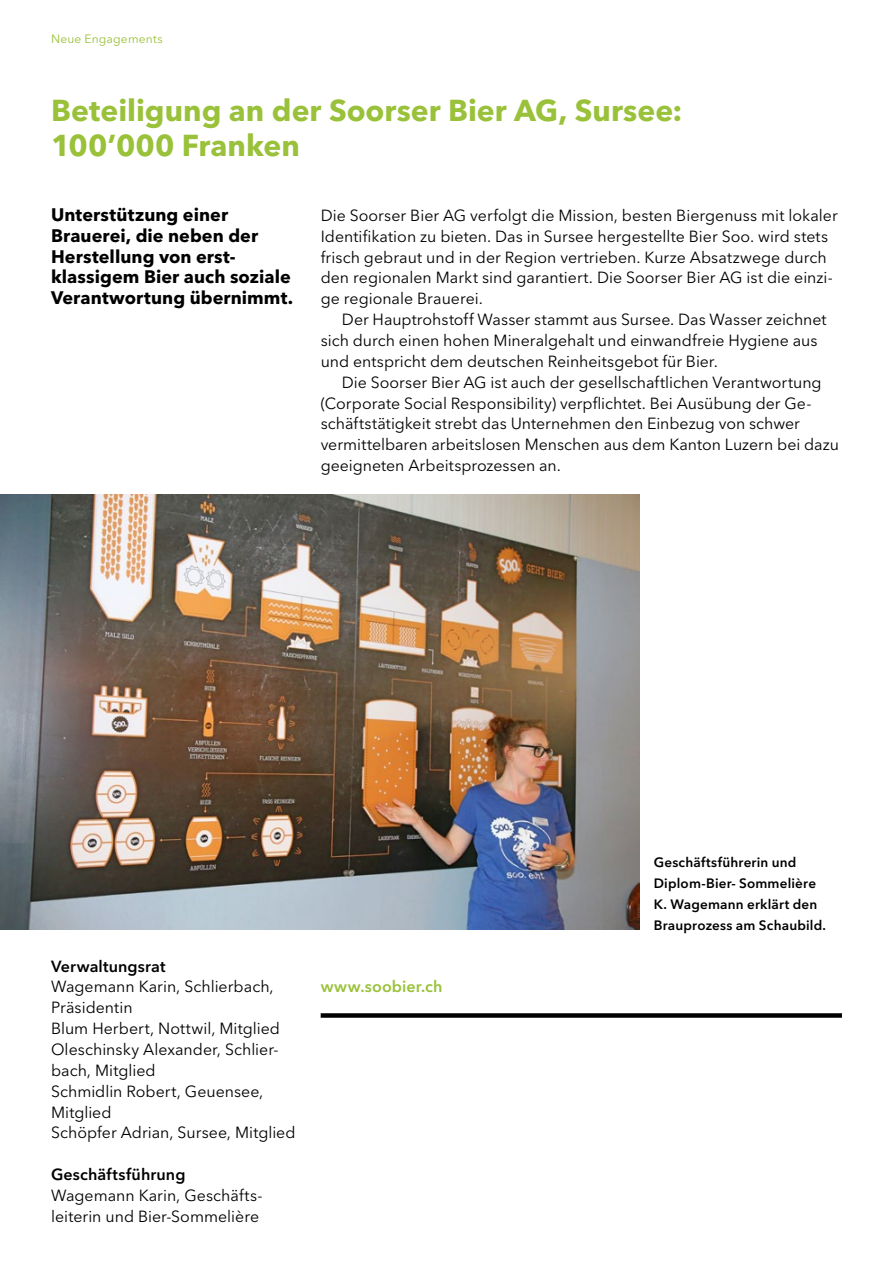
<style>
.page{position:relative;width:893px;height:1263px;background:#fff}
.page>*{position:absolute;margin:0;border:0;box-sizing:border-box;transform-origin:0 0}
.t1{font:700 30px/34.5px "Avenir Next LT Pro";color:#99c139}
.t2{font:700 18px/20.9px "Avenir Next LT Pro";letter-spacing:.005em;color:#000}
.t3{font:16.05px/20.9px "Avenir Next LT Pro";color:#000}
.t4{font:600 16.05px "Avenir Next LT Pro";letter-spacing:.01em;color:#000}
.t5{font:600 16.05px "Avenir Next LT Pro";letter-spacing:.005em;color:#99c139}
.t6{font:600 13.5px/20.9px "Avenir Next LT Pro";letter-spacing:.015em;color:#000}
.t7{font:12px "Avenir Next LT Pro";letter-spacing:.015em;color:#99c139}
</style>
<div class="page">
<div style="left:321px;top:1013px;width:521px;height:5px;background:#000"></div>
<img style="left:0;top:495px;width:640px;height:435px">
<p class="t7" style="left:51px;top:32px;width:113px">Neue Engagements</p>
<h1 class="t1" style="left:51px;top:93px;width:633px">Beteiligung an der Soorser Bier AG, Sursee:<br>100’000 Franken</h1>
<p class="t2" style="left:51px;top:204px;width:244px">Unterstützung einer<br>Brauerei, die neben der<br>Herstellung von erst&shy;klassigem Bier auch soziale<br>Verantwortung übernimmt.</p>
<p class="t3" style="left:321px;top:205px;width:519px">Die Soorser Bier AG verfolgt die Mission, besten Biergenuss mit lokaler Identifikation zu bieten. Das in Sursee hergestellte Bier Soo. wird stets frisch gebraut und in der Region vertrieben. Kurze Absatzwege durch den regionalen Markt sind garantiert. Die Soorser Bier AG ist die einzi&shy;ge regionale Brauerei.</p>
<p class="t3" style="left:321px;top:309px;width:507px;text-indent:21px">Der Hauptrohstoff Wasser stammt aus Sursee. Das Wasser zeichnet sich durch einen hohen Mineralgehalt und einwandfreie Hygiene aus und entspricht dem deutschen Reinheitsgebot für Bier.</p>
<p class="t3" style="left:321px;top:372px;width:520px;text-indent:21px">Die Soorser Bier AG ist auch der gesellschaftlichen Verantwortung (Corporate Social Responsibility) verpflichtet. Bei Ausübung der Ge&shy;schäftstätigkeit strebt das Unternehmen den Einbezug von schwer vermittelbaren arbeitslosen Menschen aus dem Kanton Luzern bei dazu geeigneten Arbeitsprozessen an.</p>
<p class="t4" style="left:51px;top:956px;width:116px">Verwaltungsrat</p>
<p class="t3" style="left:51px;top:976px;width:246px">Wagemann Karin, Schlierbach,<br>Präsidentin<br>Blum Herbert, Nottwil, Mitglied<br>Oleschinsky Alexander, Schlier&shy;bach, Mitglied<br>Schmidlin Robert, Geuensee,<br>Mitglied<br>Schöpfer Adrian, Sursee, Mitglied</p>
<p class="t4" style="left:51px;top:1165px;width:136px">Geschäftsführung</p>
<p class="t3" style="left:51px;top:1185px;width:211px">Wagemann Karin, Geschäfts&shy;leiterin und Bier-Sommelière</p>
<p class="t5" style="left:321px;top:977px;width:123px">www.soobier.ch</p>
<p class="t6" style="left:654px;top:852px;width:174px">Geschäftsführerin und<br>Diplom-Bier- Sommelière<br>K. Wagemann erklärt den<br>Brauprozess am Schaubild.</p>
</div>
